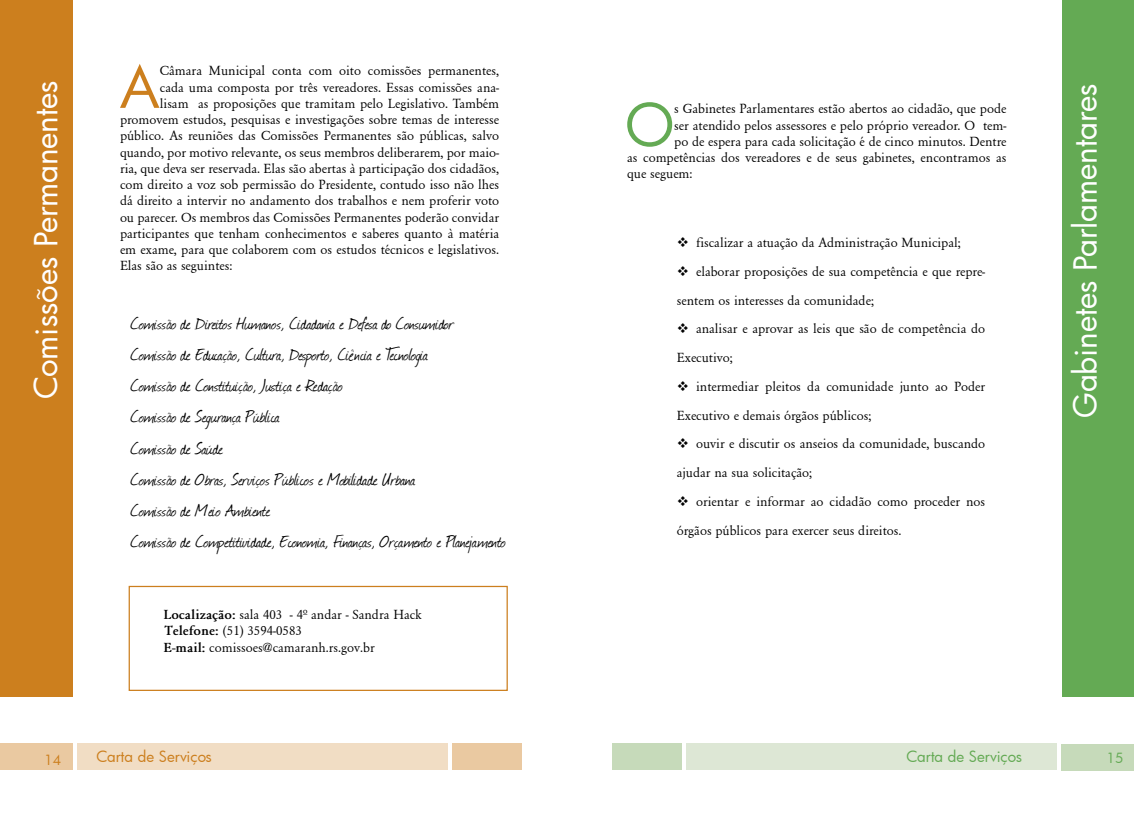
<style>
.page{position:relative;width:1134px;height:815px;background:#fff}
.page>*{position:absolute;margin:0;border:0;box-sizing:border-box;transform-origin:0 0}
.t1{font:56.88px "Futura";color:#cc7f1e}
.t2{font:56.88px "Futura";color:#64aa54}
.t3{font:31.25px "Futura";letter-spacing:-.005em;color:#fff}
.t4{font:20px/31.2px "Journal";color:#000}
.t5{font:15px "Futura";color:#cc7f1e}
.t6{font:15px "Futura";color:#64aa54}
.t7{font:13.75px/16.2px "Garamond";color:#000}
.t8{font:13.75px "Futura";color:#cc7f1e}
.t9{font:13.75px "Futura";color:#64aa54}
.s1{font-weight:700}
</style>
<div class="page">
<div style="left:0;top:0;width:73px;height:697px;background:#cc7f1e"></div>
<div style="left:77px;top:744px;width:371px;height:26px;background:#f1ddc4"></div>
<div style="left:453px;top:744px;width:69px;height:26px;background:#eac9a1"></div>
<div style="left:0;top:744px;width:73px;height:26px;background:#eac9a1"></div>
<div style="left:129px;top:586px;width:379px;height:105px;border:1px solid #cc7f1e"></div>
<div style="left:1062px;top:0;width:72px;height:697px;background:#64aa54"></div>
<div style="left:686px;top:744px;width:370px;height:26px;background:#dde7d5"></div>
<div style="left:1061px;top:744px;width:73px;height:27px;background:#c6daba"></div>
<div style="left:612px;top:744px;width:69px;height:26px;background:#c6daba"></div>
<h2 class="t3" style="left:25px;top:399px;width:320px;rotate:-90deg">Comissões Permanentes</h2>
<h1 class="t1" style="left:120px;top:48px;width:41px">A</h1>
<p class="t7" style="left:160px;top:63px;width:341px">Câmara Municipal conta com oito comissões permanentes,</p>
<p class="t7" style="left:160px;top:79px;width:341px">cada uma composta por três vereadores. Essas comissões ana-</p>
<p class="t7" style="left:160px;top:95px;width:341px">lisam as proposições que tramitam pelo Legislativo. Também</p>
<p class="t7" style="left:120px;top:112px;width:381px">promovem estudos, pesquisas e investigações sobre temas de interesse</p>
<p class="t7" style="left:120px;top:128px;width:381px">público. As reuniões das Comissões Permanentes são públicas, salvo</p>
<p class="t7" style="left:120px;top:144px;width:381px">quando, por motivo relevante, os seus membros deliberarem, por maio-</p>
<p class="t7" style="left:120px;top:160px;width:381px">ria, que deva ser reservada. Elas são abertas à participação dos cidadãos,</p>
<p class="t7" style="left:120px;top:177px;width:381px">com direito a voz sob permissão do Presidente, contudo isso não lhes</p>
<p class="t7" style="left:120px;top:193px;width:381px">dá direito a intervir no andamento dos trabalhos e nem proferir voto</p>
<p class="t7" style="left:120px;top:209px;width:381px">ou parecer. Os membros das Comissões Permanentes poderão convidar</p>
<p class="t7" style="left:120px;top:225px;width:381px">participantes que tenham conhecimentos e saberes quanto à matéria</p>
<p class="t7" style="left:120px;top:242px;width:381px">em exame, para que colaborem com os estudos técnicos e legislativos.</p>
<p class="t7" style="left:120px;top:258px;width:114px">Elas são as seguintes:</p>
<p class="t4" style="left:131px;top:307px;width:377px">Comissão de Direitos Humanos, Cidadania e Defesa do Consumidor<br>Comissão de Educação, Cultura, Desporto, Ciência e Tecnologia<br>Comissão de Constituição, Justiça e Redação<br>Comissão de Segurança Pública<br>Comissão de Saúde<br>Comissão de Obras, Serviços Públicos e Mobilidade Urbana<br>Comissão de Meio Ambiente<br>Comissão de Competitividade, Economia, Finanças, Orçamento e Planejamento</p>
<p class="t7" style="left:164px;top:607px;width:260px"><span class="s1">Localização:</span> sala 403 - 4ª andar - Sandra Hack<br><span class="s1">Telefone:</span> (51) 3594-0583<br><span class="s1">E-mail:</span> comissoes@camaranh.rs.gov.br</p>
<p class="t8" style="left:44px;top:750px;width:18px">14</p>
<p class="t5" style="left:96px;top:747px;width:117px">Carta de Serviços</p>
<h1 class="t2" style="left:625px;top:86px;width:51px">O</h1>
<p class="t7" style="left:674px;top:101px;width:334px">s Gabinetes Parlamentares estão abertos ao cidadão, que pode</p>
<p class="t7" style="left:674px;top:117px;width:334px">ser atendido pelos assessores e pelo próprio vereador. O tem-</p>
<p class="t7" style="left:674px;top:133px;width:334px">po de espera para cada solicitação é de cinco minutos. Dentre</p>
<p class="t7" style="left:627px;top:150px;width:381px">as competências dos vereadores e de seus gabinetes, encontramos as</p>
<p class="t7" style="left:627px;top:166px;width:67px">que seguem:</p>
<p class="t7" style="left:696px;top:235px;width:266px">fiscalizar a atuação da Administração Municipal;</p>
<p class="t7" style="left:696px;top:263px;width:291px">elaborar proposições de sua competência e que repre-</p>
<p class="t7" style="left:677px;top:292px;width:199px">sentem os interesses da comunidade;</p>
<p class="t7" style="left:696px;top:321px;width:291px">analisar e aprovar as leis que são de competência do</p>
<p class="t7" style="left:677px;top:350px;width:57px">Executivo;</p>
<p class="t7" style="left:696px;top:378px;width:291px">intermediar pleitos da comunidade junto ao Poder</p>
<p class="t7" style="left:677px;top:407px;width:196px">Executivo e demais órgãos públicos;</p>
<p class="t7" style="left:696px;top:436px;width:291px">ouvir e discutir os anseios da comunidade, buscando</p>
<p class="t7" style="left:677px;top:465px;width:137px">ajudar na sua solicitação;</p>
<p class="t7" style="left:696px;top:493px;width:291px">orientar e informar ao cidadão como proceder nos</p>
<p class="t7" style="left:677px;top:522px;width:226px">órgãos públicos para exercer seus direitos.</p>
<h2 class="t3" style="left:1064px;top:418px;width:336px;rotate:-90deg">Gabinetes Parlamentares</h2>
<p class="t6" style="left:906px;top:747px;width:117px">Carta de Serviços</p>
<p class="t9" style="left:1106px;top:749px;width:18px">15</p>
</div>
